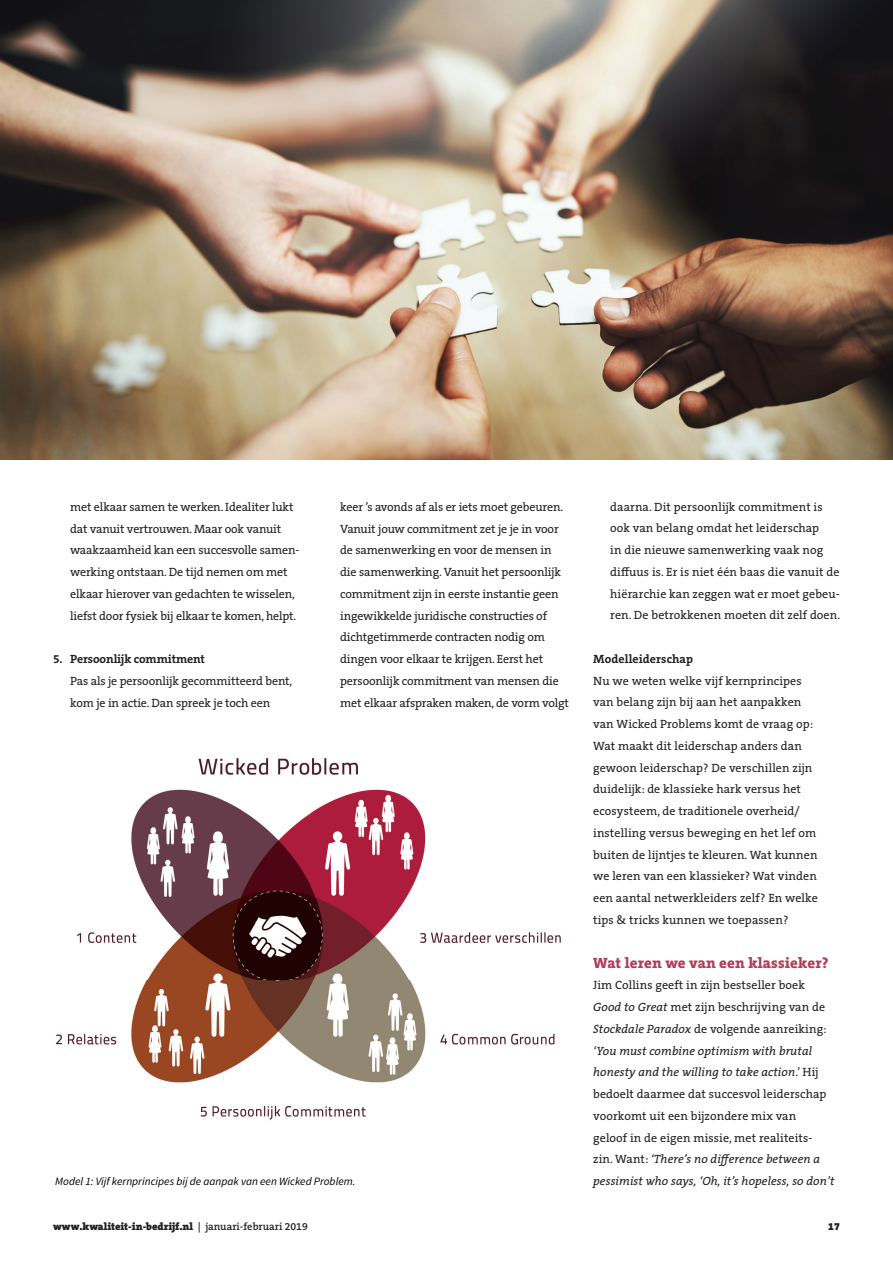
<style>
.page{position:relative;width:893px;height:1263px;background:#fff}
.page>*{position:absolute;margin:0;border:0;box-sizing:border-box;transform-origin:0 0}
.t1{font:800 15px "The Serif B W8";letter-spacing:.01em;color:#b23c59}
.t2{font:12px/21.8px "The Serif B W5 Plain";letter-spacing:-.005em;color:#231f20}
.t3{font:italic 12px "The Serif B W5 Plain";letter-spacing:.01em;color:#231f20}
.t4{font:700 12px "The Serif B W7";letter-spacing:-.01em;color:#231f20}
.t5{font:700 12px "The Serif B W7";letter-spacing:.01em;color:#231f20}
.t6{font:italic 11.25px "Source Sans Pro";color:#000}
.t7{font:900 10.5px "The Serif B W9";color:#231f20}
.s1{font-style:italic}
.s2{font-family:"The Serif B W6";font-weight:600}
</style>
<div class="page">
<img style="left:55px;top:758px;width:506px;height:362px">
<img style="left:0;top:0;width:893px;height:459px">
<p class="t2" style="left:70px;top:496px;width:231px">met elkaar samen te werken. Idealiter lukt dat vanuit vertrouwen. Maar ook vanuit waakzaamheid kan een succesvolle samen&shy;werking ontstaan. De tijd nemen om met elkaar hierover van gedachten te wisselen, liefst door fysiek bij elkaar te komen, helpt.</p>
<p class="t4" style="left:53px;top:651px;width:153px">5. Persoonlijk commitment</p>
<p class="t2" style="left:70px;top:670px;width:224px">Pas als je persoonlijk gecommitteerd bent, kom je in actie. Dan spreek je toch een</p>
<p class="t2" style="left:340px;top:496px;width:230px">keer ’s avonds af als er iets moet gebeuren.<br>Vanuit jouw commitment zet je je in voor de samenwerking en voor de mensen in die samenwerking. Vanuit het persoonlijk commitment zijn in eerste instantie geen ingewikkelde juridische constructies of dichtgetimmerde contracten nodig om dingen voor elkaar te krijgen. Eerst het persoonlijk commitment van mensen die met elkaar afspraken maken, de vorm volgt</p>
<p class="t2" style="left:610px;top:496px;width:231px">daarna. Dit persoonlijk commitment is ook van belang omdat het leiderschap<br>in die nieuwe samenwerking vaak nog diffuus is. Er is niet één baas die vanuit de hiërarchie kan zeggen wat er moet gebeu&shy;ren. De betrokkenen moeten dit zelf doen.</p>
<p class="t5" style="left:593px;top:651px;width:101px">Modelleiderschap</p>
<p class="t2" style="left:593px;top:670px;width:226px">Nu we weten welke vijf kernprincipes van belang zijn bij aan het aanpakken van Wicked Problems komt de vraag op:<br>Wat maakt dit leiderschap anders dan gewoon leiderschap? De verschillen zijn duidelijk: de klassieke hark versus het ecosysteem, de traditionele overheid/ instelling versus beweging en het lef om buiten de lijntjes te kleuren. Wat kunnen we leren van een klassieker? Wat vinden een aantal netwerkleiders zelf? En welke tips &amp; tricks kunnen we toepassen?</p>
<p class="t1" style="left:593px;top:952px;width:237px">Wat leren we van een klassieker?</p>
<p class="t2" style="left:593px;top:974px;width:235px">Jim Collins geeft in zijn bestseller boek <span class="s1">Good to Great</span> met zijn beschrijving van de <span class="s1">Stockdale Paradox</span> de volgende aanreiking: <span class="s1">‘You must combine optimism with brutal honesty and the willing to take action</span>.’ Hij bedoelt daarmee dat succesvol leiderschap voorkomt uit een bijzondere mix van geloof in de eigen missie, met realiteits&shy;zin. Want: <span class="s1">‘There’s no difference between a</span></p>
<p class="t6" style="left:55px;top:1174px;width:302px">Model 1: Vijf kernprincipes bij de aanpak van een Wicked Problem.</p>
<p class="t3" style="left:593px;top:1173px;width:243px">pessimist who says, ‘Oh, it’s hopeless, so don’t</p>
<p class="t7" style="left:53px;top:1219px;width:256px">www.kwaliteit-in-bedrĳf.nl <span class="s2">| januari-februari 2019</span></p>
<p class="t7" style="left:828px;top:1219px;width:13px">17</p>
</div>
